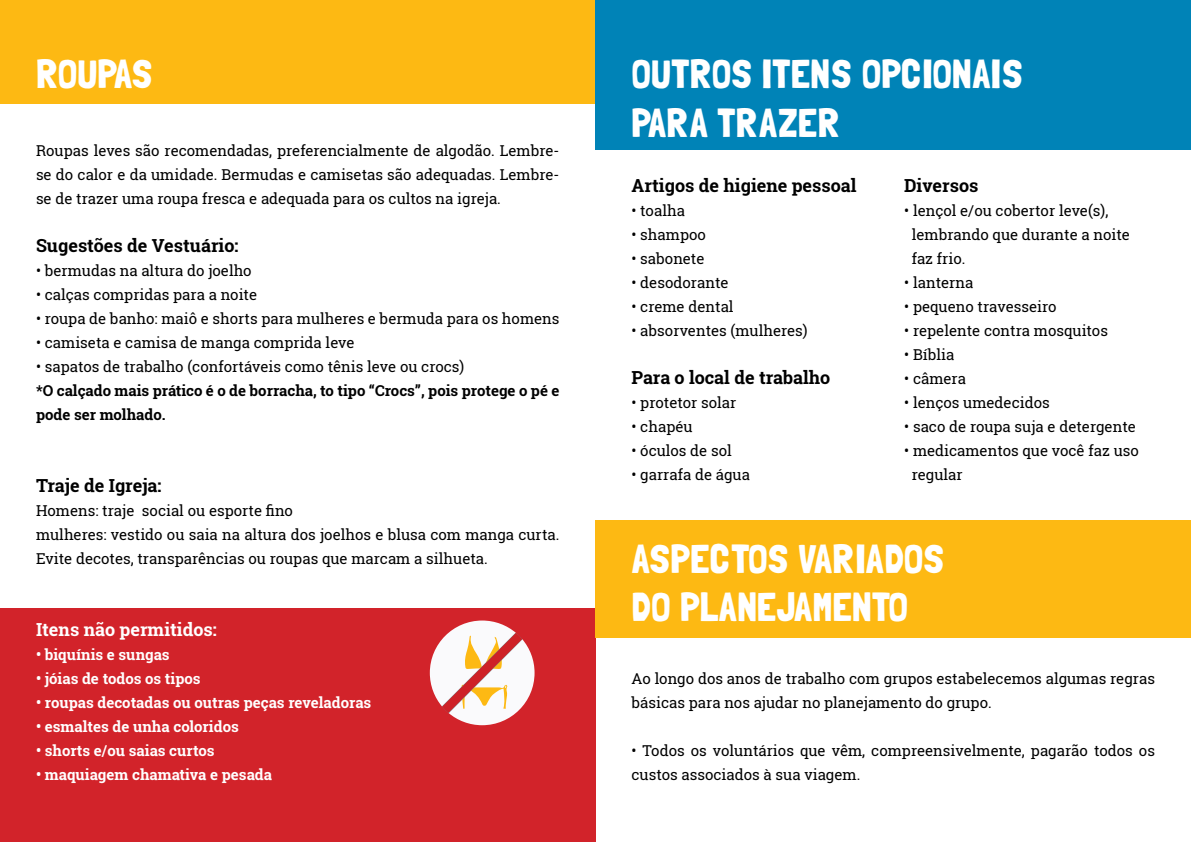
<style>
.page{position:relative;width:1191px;height:842px;background:#fff}
.page>*{position:absolute;margin:0;border:0;box-sizing:border-box;transform-origin:0 0}
.t1{font:40.5px/48.6px "Londrina Solid";color:#fff}
.t2{font:700 18px "Roboto Slab";color:#000}
.t3{font:700 18px "Roboto Slab";color:#fff}
.t4{font:15px/24px "Roboto Slab";color:#000}
.t5{font:700 15px "Roboto Slab";color:#fff}
.t6{font:700 15px/24px "Roboto Slab";color:#000}
</style>
<div class="page">
<div style="left:0;top:0;width:595px;height:103px;background:#fdb913"></div>
<div style="left:595px;top:0;width:596px;height:149px;background:#0083b7"></div>
<div style="left:0;top:608px;width:595px;height:234px;background:#d2232a"></div>
<svg style="left:430px;top:620px;width:104px;height:105px"></svg>
<div style="left:595px;top:521px;width:596px;height:117px;background:#fdb913"></div>
<h1 class="t1" style="left:36px;top:49px;width:118px">ROUPAS</h1>
<h1 class="t1" style="left:631px;top:49px;width:393px">OUTROS ITENS OPCIONAIS<br>PARA TRAZER</h1>
<p class="t4" style="left:36px;top:138px;width:525px;text-align:justify">Roupas leves são recomendadas, preferencialmente de algodão. Lembre&shy;se do calor e da umidade. Bermudas e camisetas são adequadas. Lembre&shy;se de trazer uma roupa fresca e adequada para os cultos na igreja.</p>
<p class="t2" style="left:36px;top:233px;width:204px">Sugestões de Vestuário:</p>
<p class="t4" style="left:36px;top:258px;width:217px">• bermudas na altura do joelho</p>
<p class="t4" style="left:36px;top:282px;width:223px">• calças compridas para a noite</p>
<p class="t4" style="left:36px;top:306px;width:525px">• roupa de banho: maiô e shorts para mulheres e bermuda para os homens</p>
<p class="t4" style="left:36px;top:330px;width:320px">• camiseta e camisa de manga comprida leve</p>
<p class="t4" style="left:36px;top:354px;width:430px">• sapatos de trabalho (confortáveis como tênis leve ou crocs)</p>
<p class="t6" style="left:36px;top:378px;width:525px">*O calçado mais prático é o de borracha, to tipo “Crocs”, pois protege o pé e pode ser molhado.</p>
<p class="t2" style="left:631px;top:173px;width:226px">Artigos de higiene pessoal</p>
<p class="t4" style="left:631px;top:198px;width:55px">• toalha</p>
<p class="t4" style="left:631px;top:222px;width:76px">• shampoo</p>
<p class="t4" style="left:631px;top:246px;width:75px">• sabonete</p>
<p class="t4" style="left:631px;top:270px;width:99px">• desodorante</p>
<p class="t4" style="left:631px;top:294px;width:104px">• creme dental</p>
<p class="t4" style="left:631px;top:318px;width:178px">• absorventes (mulheres)</p>
<p class="t2" style="left:631px;top:365px;width:200px">Para o local de trabalho</p>
<p class="t4" style="left:631px;top:390px;width:106px">• protetor solar</p>
<p class="t4" style="left:631px;top:414px;width:63px">• chapéu</p>
<p class="t4" style="left:631px;top:438px;width:102px">• óculos de sol</p>
<p class="t4" style="left:631px;top:462px;width:120px">• garrafa de água</p>
<p class="t2" style="left:904px;top:173px;width:76px">Diversos</p>
<p class="t4" style="left:911px;top:198px;width:220px;text-indent:-7px">• lençol e/ou cobertor leve(s), lembrando que durante a noite faz frio.</p>
<p class="t4" style="left:904px;top:270px;width:71px">• lanterna</p>
<p class="t4" style="left:904px;top:294px;width:154px">• pequeno travesseiro</p>
<p class="t4" style="left:904px;top:318px;width:205px">• repelente contra mosquitos</p>
<p class="t4" style="left:904px;top:342px;width:52px">• Bíblia</p>
<p class="t4" style="left:904px;top:366px;width:63px">• câmera</p>
<p class="t4" style="left:904px;top:390px;width:147px">• lenços umedecidos</p>
<p class="t4" style="left:904px;top:414px;width:233px">• saco de roupa suja e detergente</p>
<p class="t4" style="left:911px;top:438px;width:229px;text-indent:-7px">• medicamentos que você faz uso regular</p>
<p class="t2" style="left:36px;top:473px;width:127px">Traje de Igreja:</p>
<p class="t4" style="left:36px;top:498px;width:525px">Homens: traje social ou esporte fino<br>mulheres: vestido ou saia na altura dos joelhos e blusa com manga curta.<br>Evite decotes, transparências ou roupas que marcam a silhueta.</p>
<h1 class="t1" style="left:631px;top:534px;width:314px">ASPECTOS VARIADOS<br>DO PLANEJAMENTO</h1>
<p class="t3" style="left:36px;top:617px;width:182px">Itens não permitidos:</p>
<p class="t5" style="left:36px;top:644px;width:135px">• biquínis e sungas</p>
<p class="t5" style="left:36px;top:668px;width:166px">• jóias de todos os tipos</p>
<p class="t5" style="left:36px;top:692px;width:337px">• roupas decotadas ou outras peças reveladoras</p>
<p class="t5" style="left:36px;top:716px;width:204px">• esmaltes de unha coloridos</p>
<p class="t5" style="left:36px;top:740px;width:180px">• shorts e/ou saias curtos</p>
<p class="t5" style="left:36px;top:764px;width:237px">• maquiagem chamativa e pesada</p>
<p class="t4" style="left:631px;top:666px;width:525px">Ao longo dos anos de trabalho com grupos estabelecemos algumas regras básicas para nos ajudar no planejamento do grupo.</p>
<p class="t4" style="left:631px;top:738px;width:525px">• Todos os voluntários que vêm, compreensivelmente, pagarão todos os custos associados à sua viagem.</p>
</div>
